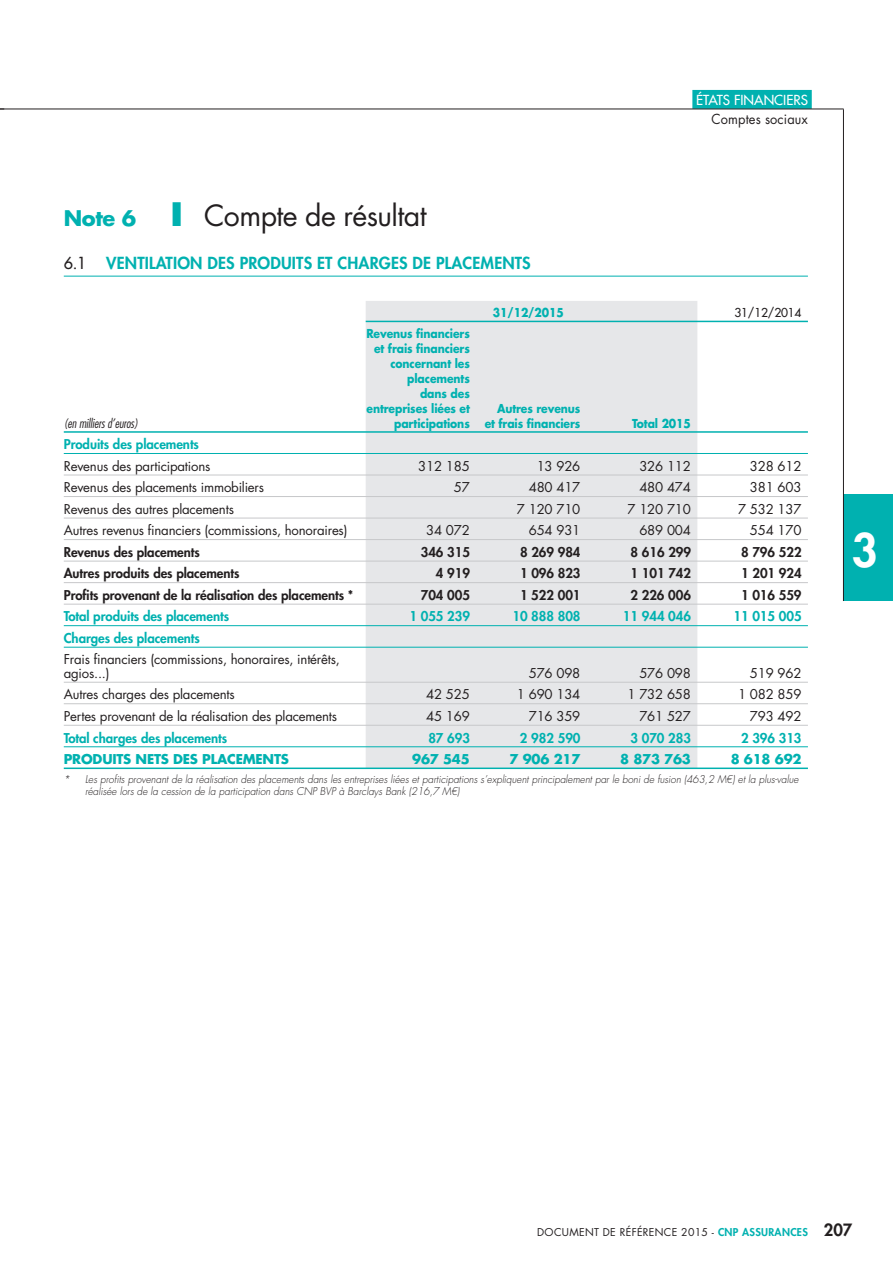
<style>
.page{position:relative;width:893px;height:1263px;background:#fff}
.page>*{position:absolute;margin:0;border:0;box-sizing:border-box;transform-origin:0 0}
.t1{font:28.5px "Futura Std";letter-spacing:-.02em;color:#231f20}
.t2{font:800 28.5px "Futura Std";color:#fff}
.t3{font:800 16.2px "Futura Std";letter-spacing:.01em;color:#00b1b0}
.t4{font:500 13.5px "Futura Std";color:#fff}
.t5{font:13.5px "Futura Std";letter-spacing:.01em;color:#231f20;scale:.95 1}
.t6{font:13.2px/13.5px "Futura Std";letter-spacing:-.015em;color:#231f20}
.t7{font:800 13.2px "Futura Std";letter-spacing:-.005em;color:#231f20}
.t8{font:800 13.2px "Futura Std";letter-spacing:-.005em;color:#00b1b0}
.t9{font:700 13.2px "Futura Std";letter-spacing:-.015em;color:#00b1b0}
.t10{font:italic 300 condensed 12.75px "Futura Std";color:#231f20}
.t11{font:700 12px/15px "Futura Std";letter-spacing:-.01em;color:#00b1b0;text-align:right;scale:.9 1}
.t12{font:500 12px "Futura Std";letter-spacing:-.015em;color:#231f20}
.t13{font:italic 300 10.5px/12px "Futura Std";color:#231f20;scale:.95 1}
.t14{font:10.5px "Futura Std";letter-spacing:.03em;color:#231f20}
.s1{font-weight:700;font-size:21px;color:#00b1b0}
.s2{font-weight:700;font-size:31.5px;color:#00b1b0}
.s3{font-weight:500;color:#231f20}
.s4{font-size:45px}
.s5{font-weight:800;color:#00b1b0}
.s6{font-weight:800;font-size:16.5px}
</style>
<div class="page">
<div style="left:692px;top:90px;width:120px;height:19px;background:#00b1b0"></div>
<div style="left:843px;top:495px;width:50px;height:106px;background:#00b1b0"></div>
<hr style="left:0;top:109px;width:844px;height:1px;background:#231f20">
<hr style="left:843px;top:109px;width:1px;height:492px;background:#231f20">
<hr style="left:64px;top:276px;width:744px;height:1px;background:#00b1b0">
<div style="left:366px;top:301px;width:331px;height:466px;background:#e6e7e9"></div>
<hr style="left:366px;top:321px;width:442px;height:1px;background:#00b1b0">
<hr style="left:64px;top:475px;width:744px;height:1px;background:#c7c8ca">
<hr style="left:64px;top:496px;width:744px;height:1px;background:#c7c8ca">
<hr style="left:64px;top:518px;width:744px;height:1px;background:#c7c8ca">
<hr style="left:64px;top:539px;width:744px;height:1px;background:#c7c8ca">
<hr style="left:64px;top:561px;width:744px;height:1px;background:#c7c8ca">
<hr style="left:64px;top:582px;width:744px;height:1px;background:#c7c8ca">
<hr style="left:64px;top:604px;width:744px;height:1px;background:#c7c8ca">
<hr style="left:64px;top:682px;width:744px;height:1px;background:#c7c8ca">
<hr style="left:64px;top:703px;width:744px;height:1px;background:#c7c8ca">
<hr style="left:64px;top:725px;width:744px;height:1px;background:#c7c8ca">
<hr style="left:64px;top:431px;width:744px;height:2px;background:#00b1b0">
<hr style="left:64px;top:453px;width:744px;height:1px;background:#00b1b0">
<hr style="left:64px;top:625px;width:744px;height:1px;background:#00b1b0">
<hr style="left:64px;top:647px;width:744px;height:1px;background:#00b1b0">
<hr style="left:64px;top:746px;width:744px;height:1px;background:#00b1b0">
<hr style="left:64px;top:767px;width:744px;height:2px;background:#00b1b0">
<p class="t4" style="left:696px;top:94px;width:113px">ÉTATS FINANCIERS</p>
<h1 class="t1" style="left:64px;top:202px;width:364px"><span class="s1">Note 6</span> <span class="s2">I</span> Compte de résultat</h1>
<p class="t3" style="left:64px;top:256px;width:469px"><span class="s3">6.1</span> VENTILATION DES PRODUITS ET CHARGES DE PLACEMENTS</p>
<p class="t5" style="left:711px;top:113px;width:103px">Comptes sociaux</p>
<p class="t10" style="left:64px;top:417px;width:76px">(en milliers d’euros)</p>
<p class="t11" style="left:366px;top:326px;width:117px">Revenus financiers et frais financiers concernant les placements<br>dans des entreprises liées et participations</p>
<p class="t11" style="left:493px;top:306px;width:80px">31/12/2015</p>
<p class="t12" style="left:734px;top:307px;width:69px">31/12/2014</p>
<p class="t11" style="left:485px;top:401px;width:108px">Autres revenus et frais financiers</p>
<p class="t11" style="left:632px;top:416px;width:67px">Total 2015</p>
<p class="t8" style="left:64px;top:438px;width:137px">Produits des placements</p>
<p class="t6" style="left:64px;top:460px;width:148px">Revenus des participations</p>
<p class="t6" style="left:418px;top:460px;width:53px">312 185</p>
<p class="t6" style="left:537px;top:460px;width:45px">13 926</p>
<p class="t6" style="left:639px;top:460px;width:53px">326 112</p>
<p class="t6" style="left:750px;top:460px;width:53px">328 612</p>
<p class="t6" style="left:64px;top:482px;width:202px">Revenus des placements immobiliers</p>
<p class="t6" style="left:454px;top:482px;width:18px">57</p>
<p class="t6" style="left:529px;top:482px;width:53px">480 417</p>
<p class="t6" style="left:639px;top:482px;width:53px">480 474</p>
<p class="t6" style="left:750px;top:482px;width:53px">381 603</p>
<p class="t6" style="left:64px;top:503px;width:172px">Revenus des autres placements</p>
<p class="t6" style="left:517px;top:503px;width:65px">7 120 710</p>
<p class="t6" style="left:627px;top:503px;width:65px">7 120 710</p>
<p class="t6" style="left:738px;top:503px;width:65px">7 532 137</p>
<p class="t6" style="left:64px;top:525px;width:285px">Autres revenus financiers (commissions, honoraires)</p>
<p class="t6" style="left:426px;top:525px;width:45px">34 072</p>
<p class="t6" style="left:529px;top:525px;width:53px">654 931</p>
<p class="t6" style="left:639px;top:525px;width:53px">689 004</p>
<p class="t6" style="left:750px;top:525px;width:53px">554 170</p>
<p class="t7" style="left:64px;top:546px;width:138px">Revenus des placements</p>
<p class="t7" style="left:421px;top:546px;width:51px">346 315</p>
<p class="t7" style="left:520px;top:546px;width:62px">8 269 984</p>
<p class="t7" style="left:630px;top:546px;width:62px">8 616 299</p>
<p class="t7" style="left:741px;top:546px;width:62px">8 796 522</p>
<p class="t7" style="left:64px;top:567px;width:177px">Autres produits des placements</p>
<p class="t7" style="left:436px;top:567px;width:36px">4 919</p>
<p class="t7" style="left:520px;top:567px;width:62px">1 096 823</p>
<p class="t7" style="left:631px;top:567px;width:62px">1 101 742</p>
<p class="t7" style="left:741px;top:567px;width:62px">1 201 924</p>
<p class="t7" style="left:64px;top:589px;width:291px">Profits provenant de la réalisation des placements *</p>
<p class="t7" style="left:421px;top:589px;width:51px">704 005</p>
<p class="t7" style="left:520px;top:589px;width:62px">1 522 001</p>
<p class="t7" style="left:630px;top:589px;width:62px">2 226 006</p>
<p class="t7" style="left:741px;top:589px;width:62px">1 016 559</p>
<p class="t8" style="left:64px;top:610px;width:167px">Total produits des placements</p>
<p class="t8" style="left:409px;top:610px;width:62px">1 055 239</p>
<p class="t8" style="left:512px;top:610px;width:70px">10 888 808</p>
<p class="t8" style="left:623px;top:610px;width:70px">11 944 046</p>
<p class="t8" style="left:733px;top:610px;width:70px">11 015 005</p>
<p class="t8" style="left:64px;top:632px;width:138px">Charges des placements</p>
<p class="t6" style="left:64px;top:654px;width:278px">Frais financiers (commissions, honoraires, intérêts, agios...)</p>
<p class="t6" style="left:529px;top:667px;width:53px">576 098</p>
<p class="t6" style="left:639px;top:667px;width:53px">576 098</p>
<p class="t6" style="left:750px;top:667px;width:53px">519 962</p>
<p class="t6" style="left:64px;top:689px;width:172px">Autres charges des placements</p>
<p class="t6" style="left:426px;top:689px;width:45px">42 525</p>
<p class="t6" style="left:517px;top:689px;width:65px">1 690 134</p>
<p class="t6" style="left:627px;top:689px;width:65px">1 732 658</p>
<p class="t6" style="left:738px;top:689px;width:65px">1 082 859</p>
<p class="t6" style="left:64px;top:710px;width:275px">Pertes provenant de la réalisation des placements</p>
<p class="t6" style="left:426px;top:710px;width:45px">45 169</p>
<p class="t6" style="left:529px;top:710px;width:53px">716 359</p>
<p class="t6" style="left:639px;top:710px;width:53px">761 527</p>
<p class="t6" style="left:750px;top:710px;width:53px">793 492</p>
<p class="t8" style="left:64px;top:731px;width:165px">Total charges des placements</p>
<p class="t8" style="left:428px;top:731px;width:43px">87 693</p>
<p class="t8" style="left:520px;top:731px;width:62px">2 982 590</p>
<p class="t8" style="left:630px;top:731px;width:62px">3 070 283</p>
<p class="t8" style="left:741px;top:731px;width:62px">2 396 313</p>
<p class="t9" style="left:64px;top:753px;width:227px">PRODUITS NETS DES PLACEMENTS</p>
<p class="t9" style="left:412px;top:753px;width:59px">967 545</p>
<p class="t9" style="left:510px;top:753px;width:72px">7 906 217</p>
<p class="t9" style="left:620px;top:753px;width:72px">8 873 763</p>
<p class="t9" style="left:731px;top:753px;width:72px">8 618 692</p>
<p class="t13" style="left:85px;top:774px;width:752px;text-indent:-21px">* Les profits provenant de la réalisation des placements dans les entreprises liées et participations s’expliquent principalement par le boni de fusion (463,2 M€) et la plus-value réalisée lors de la cession de la participation dans CNP BVP à Barclays Bank (216,7 M€)</p>
<h1 class="t2" style="left:852px;top:536px;width:28px">3<span class="s4">3</span></h1>
<p class="t14" style="left:537px;top:1227px;width:317px">DOCUMENT DE RÉFÉRENCE 2015 - <span class="s5">CNP ASSURANCES</span> <span class="s6">207</span></p>
</div>
